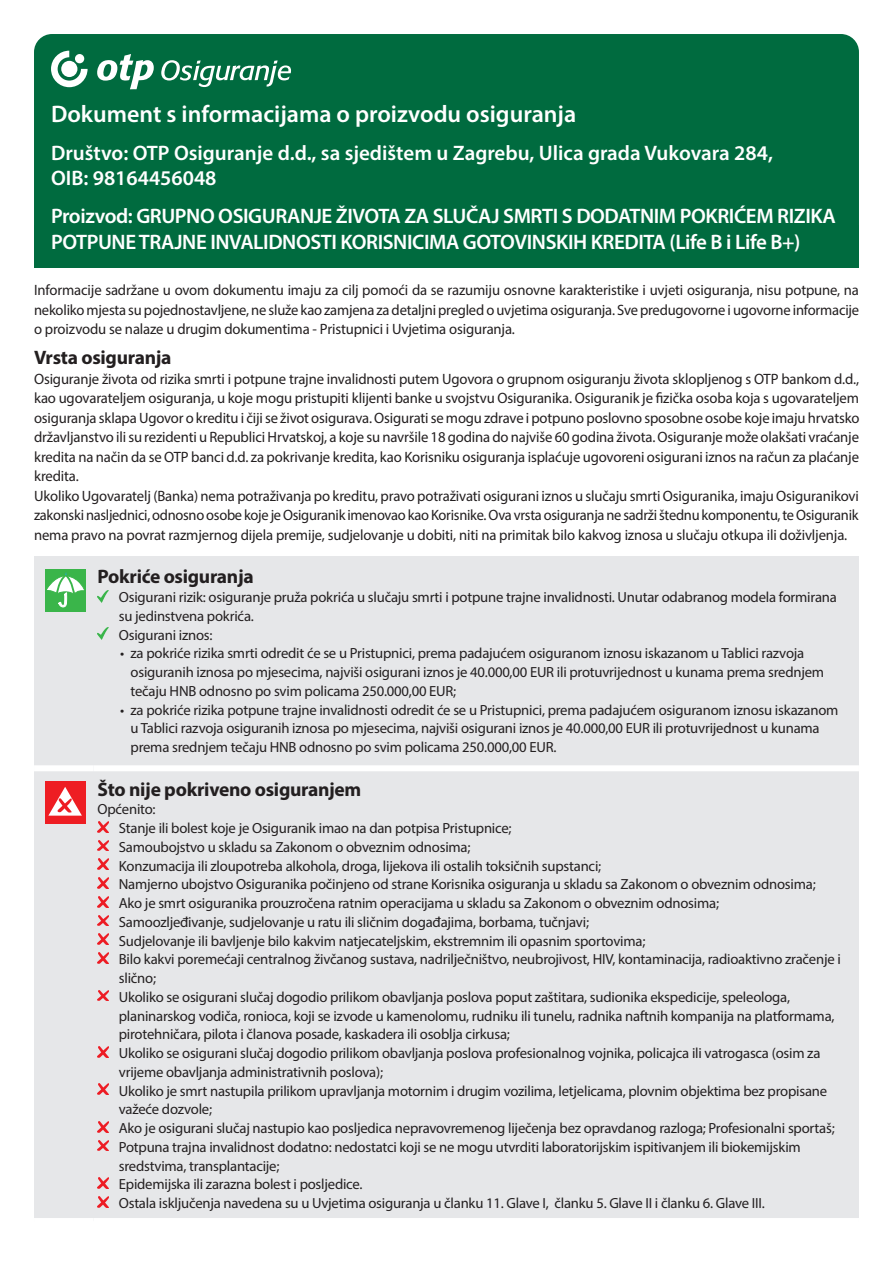
<style>
.page{position:relative;width:893px;height:1263px;background:#fff}
.page>*{position:absolute;margin:0;border:0;box-sizing:border-box;transform-origin:0 0}
.Form_sub_title{font:600 24px "Myriad Pro";color:#fff}
.Company_Product_head{font:600 21px/25.2px "Myriad Pro";letter-spacing:-.02em;color:#fff}
.Company_Product_head-2{font:600 21px/25.2px "Myriad Pro";color:#fff}
.Cover_subhead{font:700 19.5px "Myriad Pro";letter-spacing:-.015em;color:#231f20}
.Form_intro{font:15px/19.5px "Myriad Pro";letter-spacing:-.01em;color:#231f20;text-align:justify}
.Covered_bullets{font:14.7px/18.8px "Myriad Pro";letter-spacing:-.015em;color:#231f20}
</style>
<div class="page">
<div style="left:34px;top:34px;width:825px;height:234px;background:#006b3f;border-radius:18px"></div>
<div style="left:34px;top:556px;width:825px;height:662px;background:#e6e7e9"></div>
<div style="left:34px;top:765px;width:59px;height:6px;background:#fff"></div>
<div style="left:93px;top:765px;width:766px;height:6px;background:#fff"></div>
<div style="left:45px;top:569px;width:41px;height:42px;background:#3ab54a"></div>
<svg style="left:47px;top:572px;width:37px;height:35px"></svg>
<svg style="left:98px;top:590px;width:10px;height:12px"></svg>
<svg style="left:98px;top:628px;width:10px;height:12px"></svg>
<div style="left:45px;top:781px;width:41px;height:43px;background:#ee1d23"></div>
<svg style="left:48px;top:787px;width:34px;height:29px"></svg>
<svg style="left:98px;top:821px;width:10px;height:11px"></svg>
<svg style="left:98px;top:840px;width:10px;height:11px"></svg>
<svg style="left:98px;top:859px;width:10px;height:11px"></svg>
<svg style="left:98px;top:877px;width:10px;height:11px"></svg>
<svg style="left:98px;top:896px;width:10px;height:11px"></svg>
<svg style="left:98px;top:915px;width:10px;height:11px"></svg>
<svg style="left:98px;top:934px;width:10px;height:11px"></svg>
<svg style="left:98px;top:952px;width:10px;height:11px"></svg>
<svg style="left:98px;top:990px;width:10px;height:11px"></svg>
<svg style="left:98px;top:1046px;width:10px;height:11px"></svg>
<svg style="left:98px;top:1084px;width:10px;height:11px"></svg>
<svg style="left:98px;top:1121px;width:10px;height:11px"></svg>
<svg style="left:98px;top:1140px;width:10px;height:11px"></svg>
<svg style="left:98px;top:1177px;width:10px;height:11px"></svg>
<svg style="left:98px;top:1196px;width:10px;height:11px"></svg>
<svg style="left:97px;top:54px;width:57px;height:35px"></svg>
<svg style="left:51px;top:51px;width:37px;height:36px"></svg>
<div style="left:61px;top:61px;width:16px;height:16px;background:#fff;border-radius:50%"></div>
<div style="left:75px;top:54px;width:9px;height:9px;background:#fff;border-radius:50%"></div>
<svg style="left:161px;top:60px;width:130px;height:27px"></svg>
<p class="Form_sub_title" style="left:51px;top:99px;width:527px">Dokument s informacijama o proizvodu osiguranja</p>
<p class="Company_Product_head-2" style="left:51px;top:140px;width:723px">Društvo: OTP Osiguranje d.d., sa sjedištem u Zagrebu, Ulica grada Vukovara 284,<br>OIB: 98164456048</p>
<p class="Company_Product_head" style="left:51px;top:203px;width:786px">Proizvod: GRUPNO OSIGURANJE ŽIVOTA ZA SLUČAJ SMRTI S DODATNIM POKRIĆEM RIZIKA<br>POTPUNE TRAJNE INVALIDNOSTI KORISNICIMA GOTOVINSKIH KREDITA (Life B i Life B+)</p>
<p class="Form_intro" style="left:34px;top:280px;width:827px">Informacije sadržane u ovom dokumentu imaju za cilj pomoći da se razumiju osnovne karakteristike i uvjeti osiguranja, nisu potpune, na nekoliko mjesta su pojednostavljene, ne služe kao zamjena za detaljni pregled o uvjetima osiguranja. Sve predugovorne i ugovorne informacije o proizvodu se nalaze u drugim dokumentima - Pristupnici i Uvjetima osiguranja.</p>
<p class="Cover_subhead" style="left:34px;top:345px;width:139px">Vrsta osiguranja</p>
<p class="Form_intro" style="left:34px;top:369px;width:827px">Osiguranje života od rizika smrti i potpune trajne invalidnosti putem Ugovora o grupnom osiguranju života sklopljenog s OTP bankom d.d., kao ugovarateljem osiguranja, u koje mogu pristupiti klijenti banke u svojstvu Osiguranika. Osiguranik je fizička osoba koja s ugovarateljem osiguranja sklapa Ugovor o kreditu i čiji se život osigurava. Osigurati se mogu zdrave i potpuno poslovno sposobne osobe koje imaju hrvatsko državljanstvo ili su rezidenti u Republici Hrvatskoj, a koje su navršile 18 godina do najviše 60 godina života. Osiguranje može olakšati vraćanje kredita na način da se OTP banci d.d. za pokrivanje kredita, kao Korisniku osiguranja isplaćuje ugovoreni osigurani iznos na račun za plaćanje kredita.</p>
<p class="Form_intro" style="left:34px;top:486px;width:826px">Ukoliko Ugovaratelj (Banka) nema potraživanja po kreditu, pravo potraživati osigurani iznos u slučaju smrti Osiguranika, imaju Osiguranikovi zakonski nasljednici, odnosno osobe koje je Osiguranik imenovao kao Korisnike. Ova vrsta osiguranja ne sadrži štednu komponentu, te Osiguranik nema pravo na povrat razmjernog dijela premije, sudjelovanje u dobiti, niti na primitak bilo kakvog iznosa u slučaju otkupa ili doživljenja.</p>
<p class="Cover_subhead" style="left:98px;top:564px;width:158px">Pokriće osiguranja</p>
<p class="Covered_bullets" style="left:119px;top:588px;width:720px">Osigurani rizik: osiguranje pruža pokrića u slučaju smrti i potpune trajne invalidnosti. Unutar odabranog modela formirana su jedinstvena pokrića.</p>
<p class="Covered_bullets" style="left:119px;top:625px;width:95px">Osigurani iznos:</p>
<p class="Covered_bullets" style="left:131px;top:644px;width:695px;text-indent:-10px">• za pokriće rizika smrti odredit će se u Pristupnici, prema padajućem osiguranom iznosu iskazanom u Tablici razvoja osiguranih iznosa po mjesecima, najviši osigurani iznos je 40.000,00 EUR ili protuvrijednost u kunama prema srednjem tečaju HNB odnosno po svim policama 250.000,00 EUR;</p>
<p class="Covered_bullets" style="left:131px;top:700px;width:709px;text-indent:-10px">• za pokriće rizika potpune trajne invalidnosti odredit će se u Pristupnici, prema padajućem osiguranom iznosu iskazanom u Tablici razvoja osiguranih iznosa po mjesecima, najviši osigurani iznos je 40.000,00 EUR ili protuvrijednost u kunama prema srednjem tečaju HNB odnosno po svim policama 250.000,00 EUR.</p>
<p class="Cover_subhead" style="left:98px;top:776px;width:265px">Što nije pokriveno osiguranjem</p>
<p class="Covered_bullets" style="left:98px;top:800px;width:60px">Općenito:</p>
<p class="Covered_bullets" style="left:119px;top:819px;width:394px">Stanje ili bolest koje je Osiguranik imao na dan potpisa Pristupnice;</p>
<p class="Covered_bullets" style="left:119px;top:837px;width:353px">Samoubojstvo u skladu sa Zakonom o obveznim odnosima;</p>
<p class="Covered_bullets" style="left:119px;top:856px;width:484px">Konzumacija ili zloupotreba alkohola, droga, lijekova ili ostalih toksičnih supstanci;</p>
<p class="Covered_bullets" style="left:119px;top:875px;width:698px">Namjerno ubojstvo Osiguranika počinjeno od strane Korisnika osiguranja u skladu sa Zakonom o obveznim odnosima;</p>
<p class="Covered_bullets" style="left:119px;top:894px;width:602px">Ako je smrt osiguranika prouzročena ratnim operacijama u skladu sa Zakonom o obveznim odnosima;</p>
<p class="Covered_bullets" style="left:119px;top:912px;width:472px">Samoozljeđivanje, sudjelovanje u ratu ili sličnim događajima, borbama, tučnjavi;</p>
<p class="Covered_bullets" style="left:119px;top:931px;width:528px">Sudjelovanje ili bavljenje bilo kakvim natjecateljskim, ekstremnim ili opasnim sportovima;</p>
<p class="Covered_bullets" style="left:119px;top:950px;width:723px">Bilo kakvi poremećaji centralnog živčanog sustava, nadrilječništvo, neubrojivost, HIV, kontaminacija, radioaktivno zračenje i slično;</p>
<p class="Covered_bullets" style="left:119px;top:987px;width:717px">Ukoliko se osigurani slučaj dogodio prilikom obavljanja poslova poput zaštitara, sudionika ekspedicije, speleologa, planinarskog vodiča, ronioca, koji se izvode u kamenolomu, rudniku ili tunelu, radnika naftnih kompanija na platformama, pirotehničara, pilota i članova posade, kaskadera ili osoblja cirkusa;</p>
<p class="Covered_bullets" style="left:119px;top:1044px;width:703px">Ukoliko se osigurani slučaj dogodio prilikom obavljanja poslova profesionalnog vojnika, policajca ili vatrogasca (osim za vrijeme obavljanja administrativnih poslova);</p>
<p class="Covered_bullets" style="left:119px;top:1081px;width:710px">Ukoliko je smrt nastupila prilikom upravljanja motornim i drugim vozilima, letjelicama, plovnim objektima bez propisane važeće dozvole;</p>
<p class="Covered_bullets" style="left:119px;top:1119px;width:717px">Ako je osigurani slučaj nastupio kao posljedica nepravovremenog liječenja bez opravdanog razloga; Profesionalni sportaš;</p>
<p class="Covered_bullets" style="left:119px;top:1137px;width:683px">Potpuna trajna invalidnost dodatno: nedostatci koji se ne mogu utvrditi laboratorijskim ispitivanjem ili biokemijskim sredstvima, transplantacije;</p>
<p class="Covered_bullets" style="left:119px;top:1175px;width:245px">Epidemijska ili zarazna bolest i posljedice.</p>
<p class="Covered_bullets" style="left:119px;top:1194px;width:648px">Ostala isključenja navedena su u Uvjetima osiguranja u članku 11. Glave I, članku 5. Glave II i članku 6. Glave III.</p>
</div>
